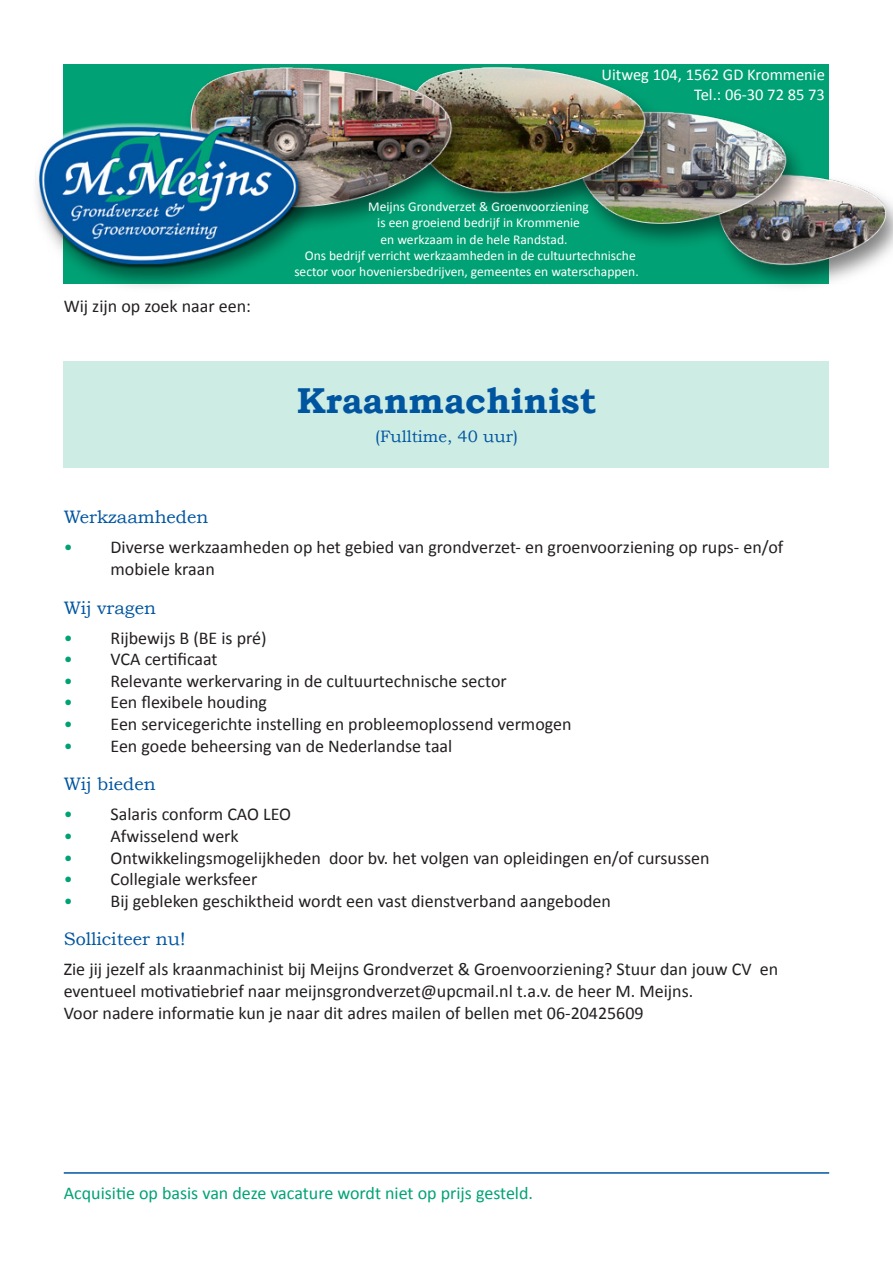
<style>
.page{position:relative;width:893px;height:1263px;background:#fff}
.page>*{position:absolute;margin:0;border:0;box-sizing:border-box;transform-origin:0 0}
.Vacature_groot{font:700 36px "Bookman Old Style";color:#0055a0}
.t1{font:18px/21.6px "Calibri";color:#231f20}
.t2{font:18px "Calibri";color:#00a275}
.Kopje{font:18px "Bookman Old Style";color:#0055a0}
.t3{font:16.5px/19.8px "Calibri";color:#fff;text-align:right}
.Vacaturetoevoeging{font:16.5px "Bookman Old Style";color:#0055a0}
.t4{font:13.5px "Calibri";color:#fff}
.s1{color:#00a275}
</style>
<div class="page">
<img style="left:35px;top:64px;width:858px;height:222px">
<hr style="left:64px;top:1172px;width:765px;height:2px;background:#0055a0">
<div style="left:64px;top:361px;width:765px;height:107px;background:#cdece3"></div>
<p class="t3" style="left:601px;top:65px;width:225px">Uitweg 104, 1562 GD Krommenie<br>Tel.: 06-30 72 85 73</p>
<p class="t1" style="left:64px;top:296px;width:189px">Wij zijn op zoek naar een:</p>
<p class="t4" style="left:368px;top:198px;width:222px">Meijns Grondverzet &amp; Groenvoorziening</p>
<p class="t4" style="left:377px;top:214px;width:204px">is een groeiend bedrijf in Krommenie</p>
<p class="t4" style="left:381px;top:231px;width:189px">en werkzaam in de hele Randstad.</p>
<p class="t4" style="left:305px;top:247px;width:332px">Ons bedrijf verricht werkzaamheden in de cultuurtechnische</p>
<p class="t4" style="left:294px;top:263px;width:346px">sector voor hoveniersbedrijven, gemeentes en waterschappen.</p>
<p class="Vacature_groot" style="left:297px;top:379px;width:301px">Kraanmachinist</p>
<p class="Vacaturetoevoeging" style="left:375px;top:427px;width:144px">(Fulltime, 40 uur)</p>
<p class="Kopje" style="left:64px;top:507px;width:146px">Werkzaamheden</p>
<p class="t1" style="left:111px;top:537px;width:674px;text-indent:-47px"><span class="s1">•</span> Diverse werkzaamheden op het gebied van grondverzet- en groenvoorziening op rups- en/of mobiele kraan</p>
<p class="Kopje" style="left:64px;top:597px;width:94px">Wij vragen</p>
<p class="t1" style="left:64px;top:627px;width:204px"><span class="s1">•</span> Rijbewijs B (BE is pré)</p>
<p class="t1" style="left:64px;top:648px;width:155px"><span class="s1">•</span> VCA certificaat</p>
<p class="t1" style="left:64px;top:670px;width:445px"><span class="s1">•</span> Relevante werkervaring in de cultuurtechnische sector</p>
<p class="t1" style="left:64px;top:692px;width:205px"><span class="s1">•</span> Een flexibele houding</p>
<p class="t1" style="left:64px;top:713px;width:509px"><span class="s1">•</span> Een servicegerichte instelling en probleemoplossend vermogen</p>
<p class="t1" style="left:64px;top:735px;width:390px"><span class="s1">•</span> Een goede beheersing van de Nederlandse taal</p>
<p class="Kopje" style="left:64px;top:774px;width:93px">Wij bieden</p>
<p class="t1" style="left:64px;top:804px;width:229px"><span class="s1">•</span> Salaris conform CAO LEO</p>
<p class="t1" style="left:64px;top:825px;width:176px"><span class="s1">•</span> Afwisselend werk</p>
<p class="t1" style="left:64px;top:847px;width:647px"><span class="s1">•</span> Ontwikkelingsmogelijkheden door bv. het volgen van opleidingen en/of cursussen</p>
<p class="t1" style="left:64px;top:868px;width:195px"><span class="s1">•</span> Collegiale werksfeer</p>
<p class="t1" style="left:64px;top:890px;width:549px"><span class="s1">•</span> Bij gebleken geschiktheid wordt een vast dienstverband aangeboden</p>
<p class="Kopje" style="left:64px;top:929px;width:123px">Solliciteer nu!</p>
<p class="t1" style="left:64px;top:959px;width:716px">Zie jij jezelf als kraanmachinist bij Meijns Grondverzet &amp; Groenvoorziening? Stuur dan jouw CV en eventueel motivatiebrief naar meijnsgrondverzet@upcmail.nl t.a.v. de heer M. Meijns.</p>
<p class="t1" style="left:64px;top:1002px;width:581px">Voor nadere informatie kun je naar dit adres mailen of bellen met 06-20425609</p>
<p class="t2" style="left:64px;top:1182px;width:471px">Acquisitie op basis van deze vacature wordt niet op prijs gesteld.</p>
</div>
